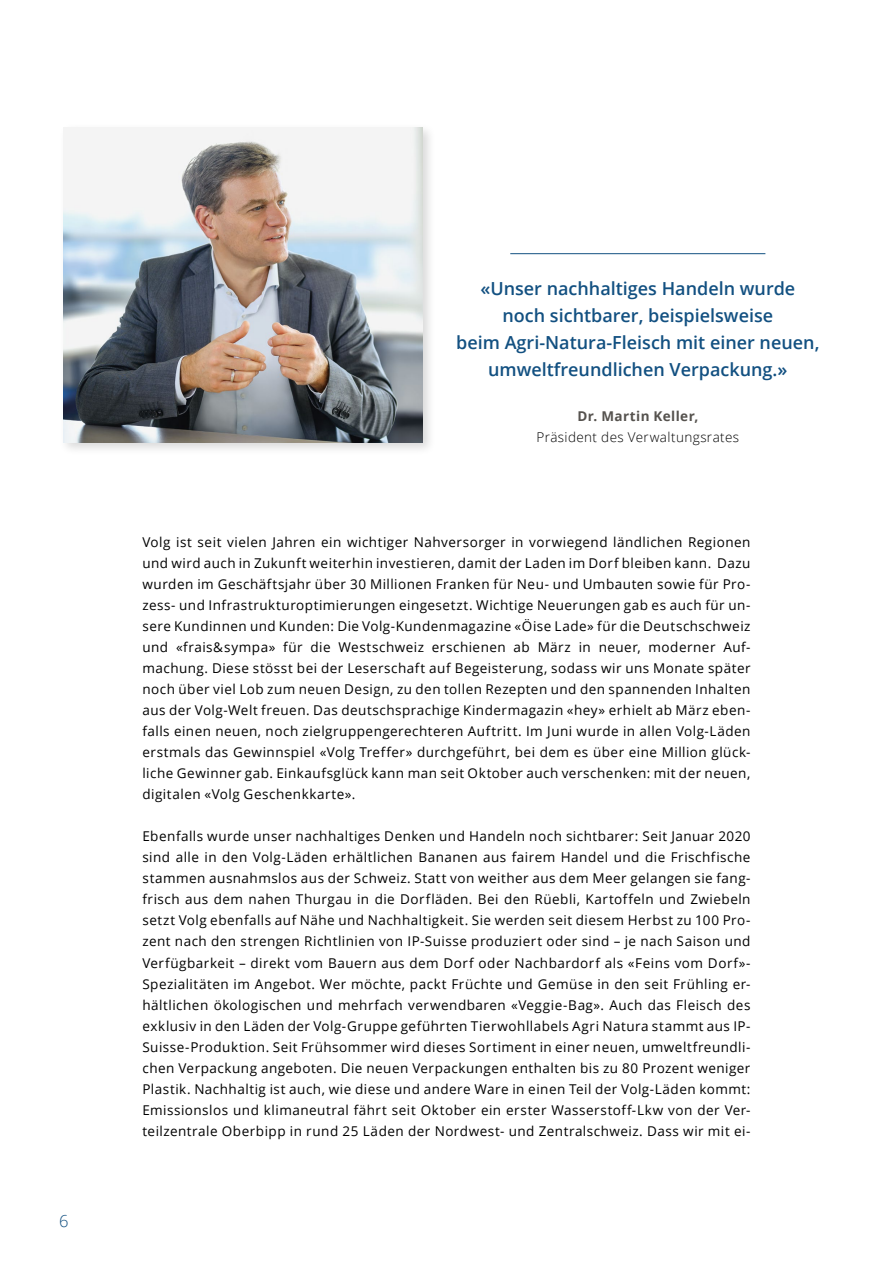
<style>
.page{position:relative;width:893px;height:1263px;background:#fff}
.page>*{position:absolute;margin:0;border:0;box-sizing:border-box;transform-origin:0 0}
.t1{font:600 18px/27px "Open Sans";color:#125081;text-align:center}
.t2{font:300 16.5px "Open Sans";color:#125081}
.t3{font:13.5px/21px "Open Sans";letter-spacing:.035em;color:#000;text-align:justify}
.t4{font:300 13.5px "Open Sans";letter-spacing:.03em;color:#000}
.t5{font:700 13.5px "Open Sans";letter-spacing:.03em;color:#55524e}
</style>
<div class="page">
<div style="left:59px;top:122px;width:377px;height:334px;background:#000;opacity:.15"></div>
<img style="left:64px;top:127px;width:359px;height:315px">
<hr style="left:510px;top:253px;width:255px;height:1px;background:#125081">
<p class="t2" style="left:59px;top:1209px;width:11px">6</p>
<h1 class="t1" style="left:456px;top:275px;width:365px">«Unser nachhaltiges Handeln wurde<br>noch sichtbarer, beispielsweise<br>beim Agri-Natura-Fleisch mit einer neuen, umweltfreundlichen Verpackung.»</h1>
<p class="t5" style="left:577px;top:407px;width:122px">Dr. Martin Keller,</p>
<p class="t4" style="left:536px;top:428px;width:204px">Präsident des Verwaltungsrates</p>
<p class="t3" style="left:142px;top:532px;width:610px">Volg ist seit vielen Jahren ein wichtiger Nahversorger in vorwiegend ländlichen Regionen und wird auch in Zukunft weiterhin investieren, damit der Laden im Dorf bleiben kann. Dazu wurden im Geschäftsjahr über 30 Millionen Franken für Neu- und Umbauten sowie für Pro&shy;zess- und Infrastrukturoptimierungen eingesetzt. Wichtige Neuerungen gab es auch für un&shy;sere Kundinnen und Kunden: Die Volg-Kundenmagazine «Öise Lade» für die Deutschschweiz und «frais&amp;sympa» für die Westschweiz erschienen ab März in neuer, moderner Auf&shy;machung. Diese stösst bei der Leserschaft auf Begeisterung, sodass wir uns Monate später noch über viel Lob zum neuen Design, zu den tollen Rezepten und den spannenden Inhalten aus der Volg-Welt freuen. Das deutschsprachige Kindermagazin «hey» erhielt ab März eben&shy;falls einen neuen, noch zielgruppengerechteren Auftritt. Im Juni wurde in allen Volg-Läden erstmals das Gewinnspiel «Volg Treffer» durchgeführt, bei dem es über eine Million glück&shy;liche Gewinner gab. Einkaufsglück kann man seit Oktober auch verschenken: mit der neuen, digitalen «Volg Geschenkkarte».</p>
<p class="t3" style="left:142px;top:826px;width:610px">Ebenfalls wurde unser nachhaltiges Denken und Handeln noch sichtbarer: Seit Januar 2020 sind alle in den Volg-Läden erhältlichen Bananen aus fairem Handel und die Frischfische stammen ausnahmslos aus der Schweiz. Statt von weither aus dem Meer gelangen sie fang&shy;frisch aus dem nahen Thurgau in die Dorfläden. Bei den Rüebli, Kartoffeln und Zwiebeln setzt Volg ebenfalls auf Nähe und Nachhaltigkeit. Sie werden seit diesem Herbst zu 100 Pro&shy;zent nach den strengen Richtlinien von IP-Suisse produziert oder sind – je nach Saison und Verfügbarkeit – direkt vom Bauern aus dem Dorf oder Nachbardorf als «Feins vom Dorf»- Spezialitäten im Angebot. Wer möchte, packt Früchte und Gemüse in den seit Frühling er&shy;hältlichen ökologischen und mehrfach verwendbaren «Veggie-Bag». Auch das Fleisch des exklusiv in den Läden der Volg-Gruppe geführten Tierwohllabels Agri Natura stammt aus IP-Suisse-Produktion. Seit Frühsommer wird dieses Sortiment in einer neuen, umweltfreundli&shy;chen Verpackung angeboten. Die neuen Verpackungen enthalten bis zu 80 Prozent weniger Plastik. Nachhaltig ist auch, wie diese und andere Ware in einen Teil der Volg-Läden kommt:<br>Emissionslos und klimaneutral fährt seit Oktober ein erster Wasserstoff-Lkw von der Ver&shy;teilzentrale Oberbipp in rund 25 Läden der Nordwest- und Zentralschweiz. Dass wir mit ei-</p>
</div>
